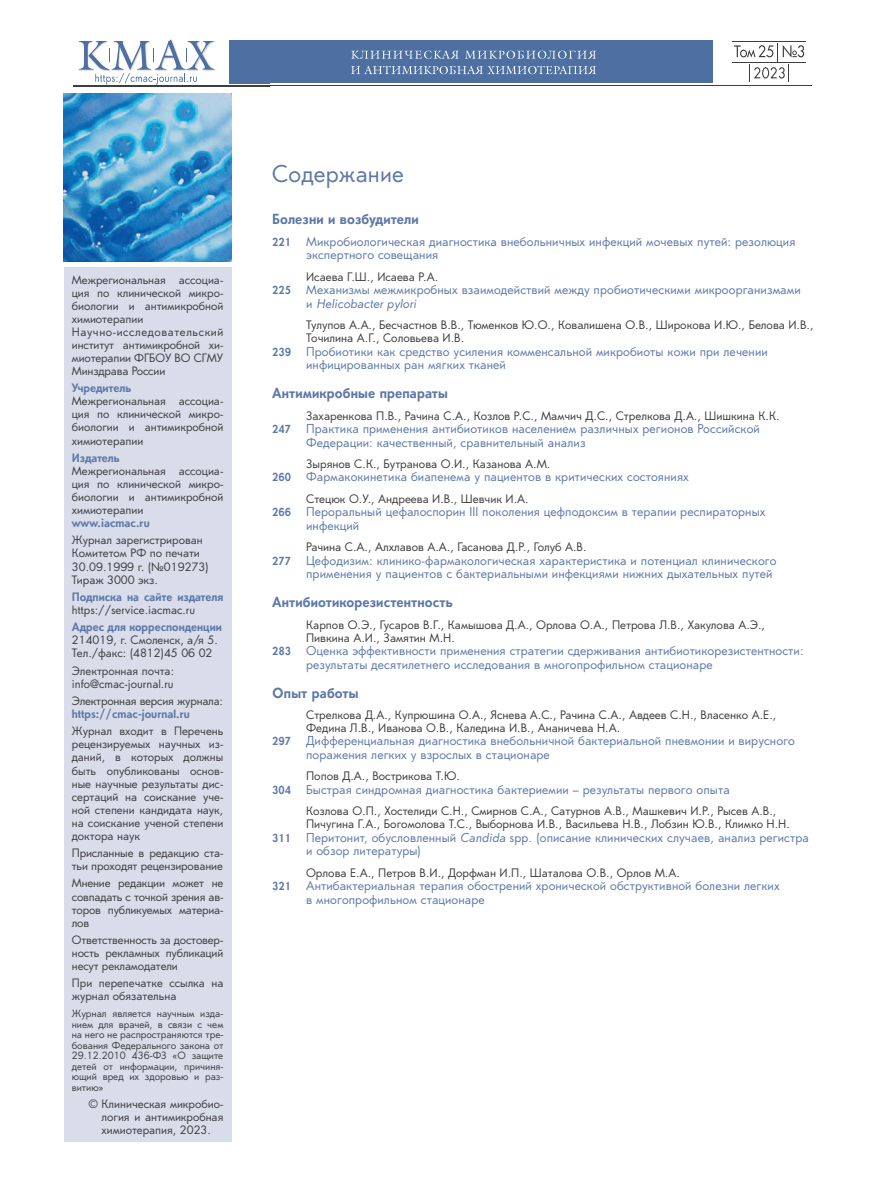
<style>
.page{position:relative;width:893px;height:1191px;background:#fff}
.page>*{position:absolute;margin:0;border:0;box-sizing:border-box;transform-origin:0 0}
.t1{font:22.5px "Orenburg C";letter-spacing:.01em;color:#5e79a8}
.t2{font:700 13.5px "Orenburg C";letter-spacing:.01em;color:#5e79a8}
.t3{font:12px/13.5px "Orenburg C";letter-spacing:.01em;color:#5e79a8}
.t4{font:11.4px/12.9px "Orenburg C";color:#3e3e3f}
.t5{font:11.25px/13px "Orenburg C";color:#3e3e3f}
.t6{font:700 11.25px "Orenburg C";color:#5e79a8}
.t7{font:9.75px/10.5px "Orenburg C";color:#3e3e3f;text-align:justify}
.s1{font-weight:700;font-size:10.8px}
.s2{font-style:italic}
</style>
<div class="page">
<div style="left:64px;top:267px;width:167px;height:875px;background:#d9ddea"></div>
<div style="left:229px;top:41px;width:484px;height:42px;background:#4d6fa1"></div>
<svg style="left:351px;top:50px;width:108px;height:9px"></svg>
<svg style="left:465px;top:51px;width:131px;height:8px"></svg>
<svg style="left:351px;top:66px;width:245px;height:8px"></svg>
<hr style="left:73px;top:86px;width:739px;height:1px;background:#3e3e3f">
<img style="left:73px;top:40px;width:196px;height:54px">
<img style="left:229px;top:41px;width:40px;height:42px">
<img style="left:73px;top:86px;width:196px;height:1px">
<svg style="left:79px;top:39px;width:135px;height:46px"></svg>
<hr style="left:732px;top:63px;width:74px;height:1px;background:#3e3e3f">
<hr style="left:732px;top:42px;width:74px;height:1px;background:#3e3e3f">
<svg style="left:734px;top:43px;width:70px;height:39px"></svg>
<img style="left:64px;top:94px;width:168px;height:167px">
<p class="t5" style="left:72px;top:273px;width:153px">Межрегиональная ассоциа&shy;ция по клинической микро&shy;биологии и антимикробной химиотерапии<br>Научно-исследовательский институт антимикробной хи&shy;миотерапии ФГБОУ ВО СГМУ<br>Минздрава России</p>
<p class="t6" style="left:72px;top:381px;width:61px">Учредитель</p>
<p class="t5" style="left:72px;top:395px;width:153px;text-align:justify">Межрегиональная ассоциа&shy;ция по клинической микро&shy;биологии и антимикробной химиотерапии</p>
<p class="t6" style="left:72px;top:450px;width:49px">Издатель</p>
<p class="t5" style="left:72px;top:464px;width:153px;text-align:justify">Межрегиональная ассоциа&shy;ция по клинической микро&shy;биологии и антимикробной химиотерапии</p>
<p class="t6" style="left:72px;top:515px;width:79px">www.iacmac.ru</p>
<p class="t5" style="left:72px;top:534px;width:138px">Журнал зарегистрирован<br>Комитетом РФ по печати<br>30.09.1999 г. (№019273)<br>Тираж 3000 экз.</p>
<p class="t6" style="left:72px;top:589px;width:153px">Подписка на сайте издателя</p>
<p class="t5" style="left:72px;top:603px;width:125px">https://service.iacmac.ru</p>
<p class="t6" style="left:72px;top:620px;width:152px">Адрес для корреспонденции</p>
<p class="t5" style="left:72px;top:634px;width:148px">214019, г. Смоленск, а/я 5.<br>Тел./факс: (4812)45 06 02</p>
<p class="t5" style="left:72px;top:664px;width:104px">Электронная почта: info@cmac-journal.ru</p>
<p class="t5" style="left:72px;top:694px;width:153px">Электронная версия журнала:</p>
<p class="t6" style="left:72px;top:706px;width:120px">https://cmac-journal.ru</p>
<p class="t5" style="left:72px;top:725px;width:153px;text-align:justify">Журнал входит в Перечень рецензируемых научных из&shy;даний, в которых должны быть опубликованы основ&shy;ные научные результаты дис&shy;сертаций на соискание уче&shy;ной степени кандидата наук, на соискание ученой степени доктора наук</p>
<p class="t5" style="left:72px;top:846px;width:153px">Присланные в редакцию ста&shy;тьи проходят рецензирование</p>
<p class="t5" style="left:72px;top:877px;width:153px;text-align:justify">Мнение редакции может не совпадать с точкой зрения ав&shy;торов публикуемых материа&shy;лов</p>
<p class="t5" style="left:72px;top:933px;width:153px;text-align:justify">Ответственность за достовер&shy;ность рекламных публикаций несут рекламодатели</p>
<p class="t5" style="left:72px;top:977px;width:153px">При перепечатке ссылка на журнал обязательна</p>
<p class="t7" style="left:72px;top:1008px;width:153px">Журнал является научным изда&shy;нием для врачей, в связи с чем на него не распространяются тре&shy;бования Федерального закона от 29.12.2010 436-ФЗ «О защите детей от информации, причиня&shy;ющий вред их здоровью и раз&shy;витию»</p>
<p class="t5" style="left:102px;top:1097px;width:123px;text-align:justify;text-indent:-13px">© Клиническая микробио&shy;логия и антимикробная химиотерапия, 2023.</p>
<h1 class="t1" style="left:272px;top:160px;width:133px">Содержание</h1>
<p class="t2" style="left:272px;top:210px;width:148px">Болезни и возбудители</p>
<p class="t3" style="left:306px;top:235px;width:491px;text-indent:-34px"><span class="s1">221</span> Микробиологическая диагностика внебольничных инфекций мочевых путей: резолюция экспертного совещания</p>
<p class="t4" style="left:306px;top:270px;width:134px">Исаева Г.Ш., Исаева Р.А.</p>
<p class="t3" style="left:306px;top:283px;width:496px;text-indent:-34px"><span class="s1">225</span> Механизмы межмикробных взаимодействий между пробиотическими микроорганизмами и <span class="s2">Helicobacter pylori</span></p>
<p class="t4" style="left:306px;top:319px;width:509px">Тулупов А.А., Бесчастнов В.В., Тюменков Ю.О., Ковалишена О.В., Широкова И.Ю., Белова И.В.,<br>Точилина А.Г., Соловьева И.В.</p>
<p class="t3" style="left:306px;top:345px;width:463px;text-indent:-34px"><span class="s1">239</span> Пробиотики как средство усиления комменсальной микробиоты кожи при лечении инфицированных ран мягких тканей</p>
<p class="t2" style="left:272px;top:384px;width:177px">Антимикробные препараты</p>
<p class="t4" style="left:306px;top:409px;width:475px">Захаренкова П.В., Рачина С.А., Козлов Р.С., Мамчич Д.С., Стрелкова Д.А., Шишкина К.К.</p>
<p class="t3" style="left:306px;top:422px;width:455px;text-indent:-34px"><span class="s1">247</span> Практика применения антибиотиков населением различных регионов Российской<br>Федерации: качественный, сравнительный анализ</p>
<p class="t4" style="left:306px;top:457px;width:246px">Зырянов С.К., Бутранова О.И., Казанова А.М.</p>
<p class="t3" style="left:272px;top:470px;width:418px"><span class="s1">260</span> Фармакокинетика биапенема у пациентов в критических состояниях</p>
<p class="t4" style="left:306px;top:492px;width:224px">Стецюк О.У., Андреева И.В., Шевчик И.А.</p>
<p class="t3" style="left:306px;top:505px;width:461px;text-indent:-34px"><span class="s1">266</span> Пероральный цефалоспорин III поколения цефподоксим в терапии респираторных инфекций</p>
<p class="t4" style="left:306px;top:541px;width:282px">Рачина С.А., Алхлавов А.А., Гасанова Д.Р., Голуб А.В.</p>
<p class="t3" style="left:306px;top:554px;width:472px;text-indent:-34px"><span class="s1">277</span> Цефодизим: клинико-фармакологическая характеристика и потенциал клинического применения у пациентов с бактериальными инфекциями нижних дыхательных путей</p>
<p class="t2" style="left:272px;top:593px;width:182px">Антибиотикорезистентность</p>
<p class="t4" style="left:306px;top:618px;width:460px">Карпов О.Э., Гусаров В.Г., Камышова Д.А., Орлова О.А., Петрова Л.В., Хакулова А.Э.,<br>Пивкина А.И., Замятин М.Н.</p>
<p class="t3" style="left:306px;top:644px;width:499px;text-indent:-34px"><span class="s1">283</span> Оценка эффективности применения стратегии сдерживания антибиотикорезистентности: результаты десятилетнего исследования в многопрофильном стационаре</p>
<p class="t2" style="left:272px;top:684px;width:88px">Опыт работы</p>
<p class="t4" style="left:306px;top:708px;width:472px">Стрелкова Д.А., Купрюшина О.А., Яснева А.С., Рачина С.А., Авдеев С.Н., Власенко А.Е.,<br>Федина Л.В., Иванова О.В., Каледина И.В., Ананичева Н.А.</p>
<p class="t3" style="left:306px;top:734px;width:490px;text-indent:-34px"><span class="s1">297</span> Дифференциальная диагностика внебольничной бактериальной пневмонии и вирусного поражения легких у взрослых в стационаре</p>
<p class="t4" style="left:306px;top:770px;width:155px">Попов Д.А., Вострикова Т.Ю.</p>
<p class="t3" style="left:272px;top:783px;width:459px"><span class="s1">304</span> Быстрая синдромная диагностика бактериемии – результаты первого опыта</p>
<p class="t4" style="left:306px;top:804px;width:485px">Козлова О.П., Хостелиди С.Н., Смирнов С.А., Сатурнов А.В., Машкевич И.Р., Рысев А.В.,<br>Пичугина Г.А., Богомолова Т.С., Выборнова И.В., Васильева Н.В., Лобзин Ю.В., Климко Н.Н.</p>
<p class="t3" style="left:306px;top:830px;width:504px;text-indent:-34px"><span class="s1">311</span> Перитонит, обусловленный <span class="s2">Candida</span> spp. (описание клинических случаев, анализ регистра и обзор литературы)</p>
<p class="t4" style="left:306px;top:866px;width:375px">Орлова Е.А., Петров В.И., Дорфман И.П., Шаталова О.В., Орлов М.А.</p>
<p class="t3" style="left:306px;top:879px;width:475px;text-indent:-34px"><span class="s1">321</span> Антибактериальная терапия обострений хронической обструктивной болезни легких в многопрофильном стационаре</p>
</div>
